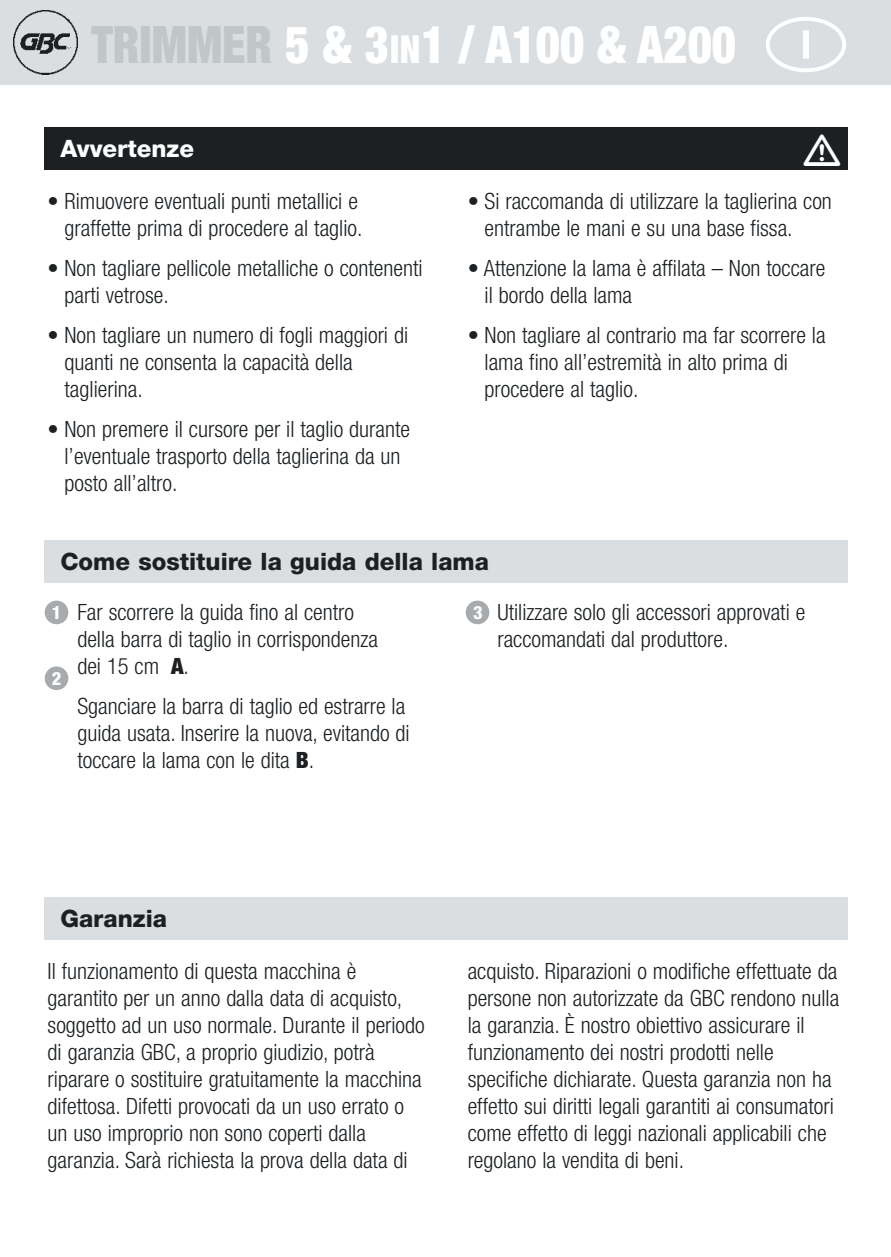
<style>
.page{position:relative;width:891px;height:1257px;background:#fff}
.page>*{position:absolute;margin:0;border:0;box-sizing:border-box;transform-origin:0 0}
.t1{font:900 condensed 51.6px "Helvetica Neue";color:#fff;scale:.9 1}
.t2{font:800 24px "Helvetica Neue";color:#1c2023}
.t3{font:800 24px "Helvetica Neue";color:#fff}
.t4{font:300 condensed 22.5px/27px "Helvetica Neue";color:#1c2023}
.t5{font:800 condensed 18.3px "Helvetica Neue";color:#fff}
.s1{color:#c1c6c9}
.s2{font-size:38.7px}
.s3{font-weight:900}
</style>
<div class="page">
<div style="left:0;top:0;width:891px;height:85px;background:#dadee1"></div>
<img style="left:13px;top:11px;width:64px;height:63px">
<div style="left:45px;top:897px;width:803px;height:43px;background:#dadee1"></div>
<div style="left:45px;top:541px;width:803px;height:42px;background:#dadee1"></div>
<div style="left:45px;top:601px;width:23px;height:23px;background:#a7abae;border-radius:50%"></div>
<div style="left:466px;top:601px;width:23px;height:23px;background:#a7abae;border-radius:50%"></div>
<div style="left:45px;top:666px;width:23px;height:24px;background:#a7abae;border-radius:50%"></div>
<div style="left:45px;top:128px;width:803px;height:42px;background:#1c2023"></div>
<h1 class="t1" style="left:91px;top:26px;width:718px"><span class="s1">TRIMMER</span> 5 &amp; 3<span class="s2">IN</span>1 / A100 &amp; A200</h1>
<p class="t3" style="left:60px;top:140px;width:135px">Avvertenze</p>
<p class="t4" style="left:48px;top:190px;width:316px;text-align:right">• Rimuovere eventuali punti metallici e graffette prima di procedere al taglio.</p>
<p class="t4" style="left:65px;top:257px;width:360px;text-indent:-17px">• Non tagliare pellicole metalliche o contenenti parti vetrose.</p>
<p class="t4" style="left:65px;top:323px;width:345px;text-indent:-17px">• Non tagliare un numero di fogli maggiori di quanti ne consenta la capacità della taglierina.</p>
<p class="t4" style="left:65px;top:417px;width:347px;text-indent:-17px">• Non premere il cursore per il taglio durante l’eventuale trasporto della taglierina da un posto all’altro.</p>
<p class="t4" style="left:485px;top:190px;width:349px;text-indent:-17px">• Si raccomanda di utilizzare la taglierina con entrambe le mani e su una base fissa.</p>
<p class="t4" style="left:485px;top:257px;width:342px;text-indent:-17px">• Attenzione la lama è affilata – Non toccare il bordo della lama</p>
<p class="t4" style="left:485px;top:323px;width:343px;text-indent:-17px">• Non tagliare al contrario ma far scorrere la lama fino all’estremità in alto prima di procedere al taglio.</p>
<p class="t2" style="left:60px;top:553px;width:430px">Come sostituire la guida della lama</p>
<p class="t4" style="left:77px;top:601px;width:302px">Far scorrere la guida fino al centro della barra di taglio in corrispondenza dei 15 cm <span class="s3">A</span>.</p>
<p class="t4" style="left:77px;top:695px;width:334px">Sganciare la barra di taglio ed estrarre la guida usata. Inserire la nuova, evitando di toccare la lama con le dita <span class="s3">B</span>.</p>
<p class="t5" style="left:52px;top:606px;width:11px">1</p>
<p class="t5" style="left:473px;top:606px;width:11px">3</p>
<p class="t5" style="left:52px;top:672px;width:11px">2</p>
<p class="t4" style="left:497px;top:601px;width:309px">Utilizzare solo gli accessori approvati e raccomandati dal produttore.</p>
<p class="t2" style="left:60px;top:910px;width:108px">Garanzia</p>
<p class="t4" style="left:48px;top:960px;width:379px">Il funzionamento di questa macchina è garantito per un anno dalla data di acquisto, soggetto ad un uso normale. Durante il periodo di garanzia GBC, a proprio giudizio, potrà riparare o sostituire gratuitamente la macchina difettosa. Difetti provocati da un uso errato o un uso improprio non sono coperti dalla garanzia. Sarà richiesta la prova della data di</p>
<p class="t4" style="left:468px;top:960px;width:373px">acquisto. Riparazioni o modifiche effettuate da persone non autorizzate da GBC rendono nulla la garanzia. È nostro obiettivo assicurare il funzionamento dei nostri prodotti nelle specifiche dichiarate. Questa garanzia non ha effetto sui diritti legali garantiti ai consumatori come effetto di leggi nazionali applicabili che regolano la vendita di beni.</p>
</div>
